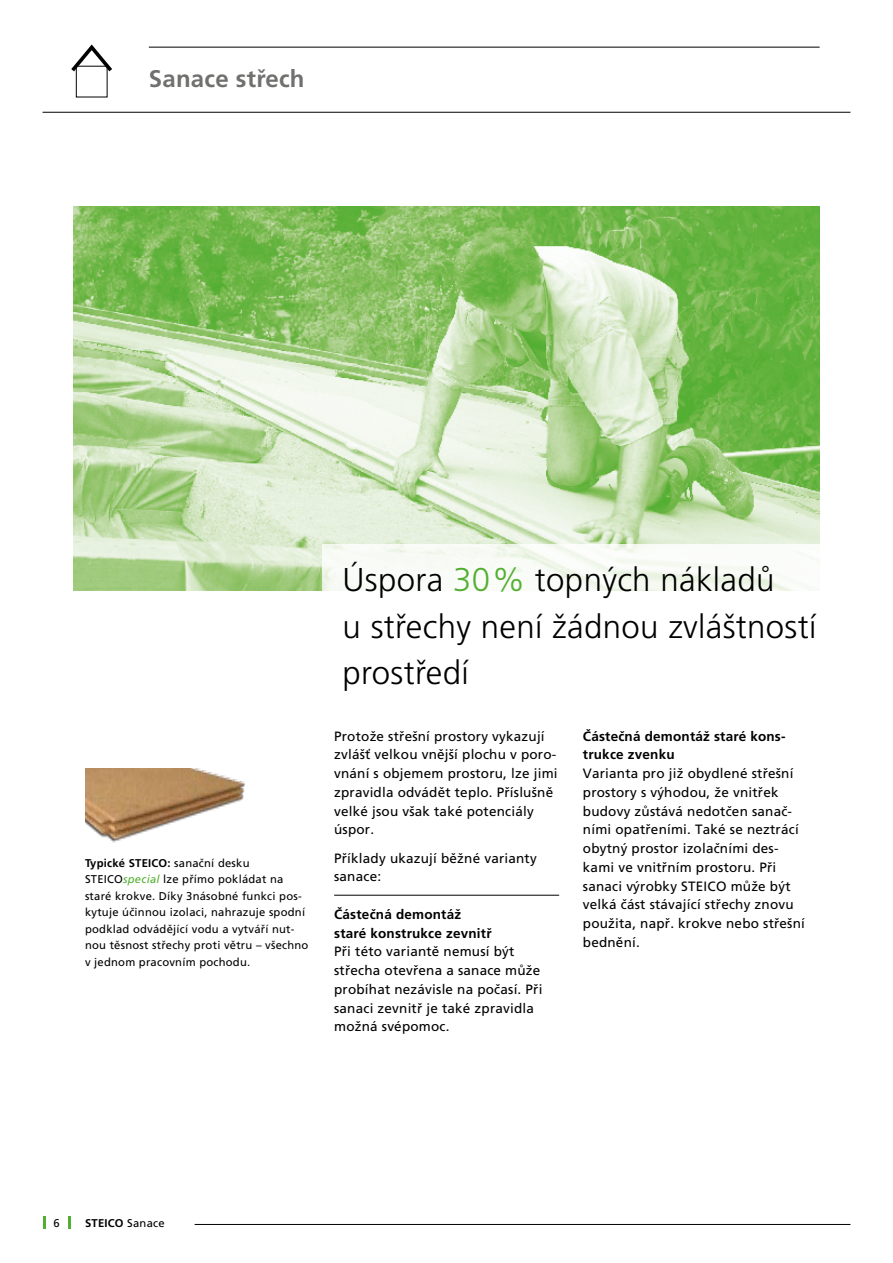
<style>
.page{position:relative;width:893px;height:1263px;background:#fff}
.page>*{position:absolute;margin:0;border:0;box-sizing:border-box;transform-origin:0 0}
.t1{font:300 33px/46.8px "Frutiger CE";letter-spacing:.01em;color:#000}
.t2{font:700 24px "Frutiger CE";letter-spacing:.01em;color:#70706f}
.t3{font:13.5px/18.8px "Frutiger CE";letter-spacing:.015em;color:#000}
.t4{font:700 13.5px/18.8px "Frutiger CE";letter-spacing:.015em;color:#000}
.t5{font:11.25px/16.5px "Frutiger CE";letter-spacing:.02em;color:#000}
.t6{font:700 11.25px "Frutiger CE";letter-spacing:.02em;color:#000}
.s1{font-weight:700}
.s2{font-family:"Frutiger";font-style:italic;color:#53af32}
.s3{color:#53af32}
.s4{font-weight:400}
</style>
<div class="page">
<hr style="left:195px;top:1224px;width:655px;height:1px;background:#000">
<svg style="left:43px;top:1216px;width:2px;height:13px"></svg>
<svg style="left:68px;top:1216px;width:3px;height:13px"></svg>
<hr style="left:149px;top:47px;width:671px;height:1px;background:#000">
<hr style="left:43px;top:112px;width:807px;height:1px;background:#000">
<img style="left:73px;top:206px;width:747px;height:385px">
<hr style="left:334px;top:895px;width:225px;height:1px;background:#000">
<div style="left:76px;top:66px;width:32px;height:31px;border:1px solid #000"></div>
<svg style="left:71px;top:44px;width:41px;height:31px"></svg>
<div style="left:322px;top:544px;width:498px;height:112px;background:#fff"></div>
<img style="left:85px;top:769px;width:160px;height:74px">
<h2 class="t2" style="left:149px;top:65px;width:157px">Sanace střech</h2>
<p class="t5" style="left:85px;top:854px;width:225px"><span class="s1">Typické STEICO:</span> sanační desku STEICO<span class="s2">special</span> lze přímo pokládat na staré krokve. Díky 3násobné funkci pos&shy;kytuje účinnou izolaci, nahrazuje spodní podklad odvádějící vodu a vytváří nut&shy;nou těsnost střechy proti větru – všechno v jednom pracovním pochodu.</p>
<h1 class="t1" style="left:343px;top:555px;width:475px">Úspora <span class="s3">30%</span> topných nákladů<br>u střechy není žádnou zvláštností prostředí</h1>
<p class="t3" style="left:334px;top:727px;width:225px">Protože střešní prostory vykazují zvlášť velkou vnější plochu v poro&shy;vnání s objemem prostoru, lze jimi zpravidla odvádět teplo. Příslušně velké jsou však také potenciály úspor.</p>
<p class="t3" style="left:334px;top:848px;width:204px">Příklady ukazují běžné varianty sanace:</p>
<p class="t4" style="left:334px;top:905px;width:159px">Částečná demontáž staré konstrukce zevnitř</p>
<p class="t3" style="left:334px;top:942px;width:210px">Při této variantě nemusí být střecha otevřena a sanace může probíhat nezávisle na počasí. Při sanaci zevnitř je také zpravidla možná svépomoc.</p>
<p class="t4" style="left:583px;top:726px;width:204px">Částečná demontáž staré kons&shy;trukce zvenku</p>
<p class="t3" style="left:583px;top:764px;width:223px">Varianta pro již obydlené střešní prostory s výhodou, že vnitřek budovy zůstává nedotčen sanač&shy;ními opatřeními. Také se neztrácí obytný prostor izolačními des&shy;kami ve vnitřním prostoru. Při sanaci výrobky STEICO může být velká část stávající střechy znovu použita, např. krokve nebo střešní bednění.</p>
<p class="t6" style="left:85px;top:1216px;width:81px">STEICO <span class="s4">Sanace</span></p>
</div>
